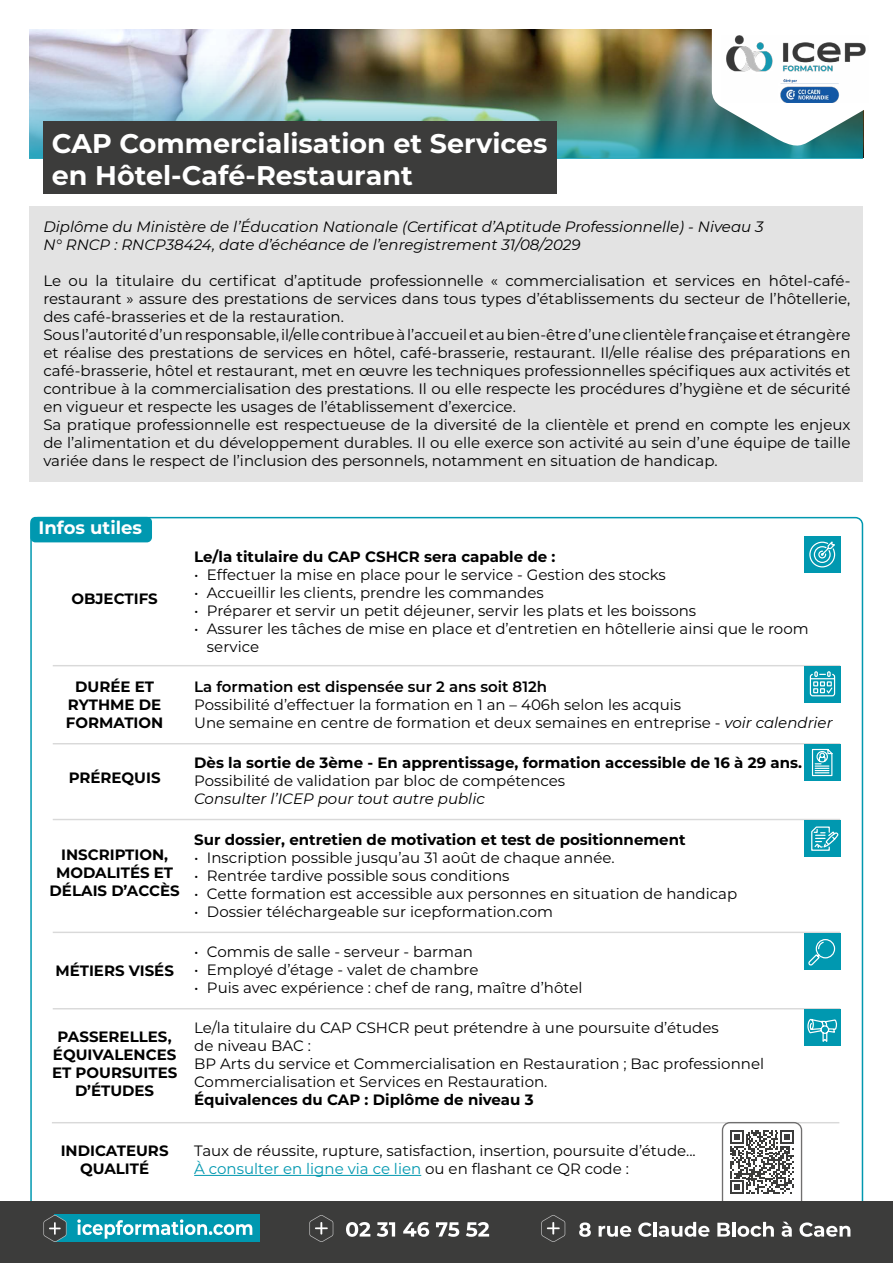
<style>
.page{position:relative;width:893px;height:1263px;background:#fff}
.page>*{position:absolute;margin:0;border:0;box-sizing:border-box;transform-origin:0 0}
.t1{font:700 27px/32.4px "Montserrat";color:#fff}
.t2{font:700 18px "Montserrat";color:#fff}
.t3{font:15px/18px "Montserrat";color:#000}
.t4{font:700 15px/18px "Montserrat";color:#000;text-align:center}
.t5{font:italic 15px/18px "Montserrat";color:#000}
.t6{font:600 15px "Montserrat";color:#000}
.s1{font-style:italic}
.s2{color:#0098b0}
</style>
<div class="page">
<hr style="left:194px;top:1175px;width:227px;height:1px;background:#0098b0">
<hr style="left:52px;top:1122px;width:787px;height:1px;background:#000">
<svg style="left:730px;top:1130px;width:64px;height:64px"></svg>
<div style="left:722px;top:1122px;width:80px;height:93px;border:1px solid #706f6f;border-radius:8px"></div>
<div style="left:0;top:1201px;width:893px;height:62px;background:#3c3c3b"></div>
<img style="left:30px;top:30px;width:682px;height:17px">
<img style="left:30px;top:47px;width:833px;height:111px">
<div style="left:43px;top:121px;width:514px;height:72px;background:#3c3c3b"></div>
<div style="left:54px;top:1215px;width:205px;height:27px;background:#0098b0"></div>
<svg style="left:43px;top:1215px;width:24px;height:27px"></svg>
<svg style="left:77px;top:1219px;width:175px;height:20px"></svg>
<svg style="left:346px;top:1222px;width:24px;height:15px"></svg>
<svg style="left:377px;top:1222px;width:18px;height:15px"></svg>
<svg style="left:403px;top:1222px;width:26px;height:15px"></svg>
<svg style="left:436px;top:1222px;width:23px;height:15px"></svg>
<svg style="left:466px;top:1222px;width:23px;height:15px"></svg>
<svg style="left:309px;top:1215px;width:24px;height:27px"></svg>
<svg style="left:579px;top:1222px;width:12px;height:15px"></svg>
<svg style="left:599px;top:1226px;width:32px;height:11px"></svg>
<svg style="left:638px;top:1222px;width:13px;height:15px"></svg>
<hr style="left:653px;top:1222px;width:4px;height:14px;background:#fff">
<svg style="left:659px;top:1222px;width:50px;height:15px"></svg>
<svg style="left:717px;top:1223px;width:13px;height:13px"></svg>
<hr style="left:732px;top:1222px;width:3px;height:14px;background:#fff">
<svg style="left:737px;top:1222px;width:37px;height:15px"></svg>
<svg style="left:782px;top:1222px;width:10px;height:15px"></svg>
<svg style="left:799px;top:1222px;width:51px;height:15px"></svg>
<svg style="left:541px;top:1215px;width:24px;height:27px"></svg>
<div style="left:30px;top:206px;width:833px;height:276px;background:#e3e3e3"></div>
<div style="left:30px;top:517px;width:122px;height:25px;background:#0098b0;border-radius:5px"></div>
<svg style="left:712px;top:35px;width:152px;height:113px"></svg>
<img style="left:721px;top:36px;width:145px;height:66px">
<div style="left:804px;top:536px;width:36px;height:36px;background:#0098b0"></div>
<svg style="left:809px;top:541px;width:27px;height:27px"></svg>
<hr style="left:53px;top:665px;width:787px;height:1px;background:#000">
<div style="left:804px;top:666px;width:36px;height:36px;background:#0098b0"></div>
<svg style="left:809px;top:672px;width:27px;height:25px"></svg>
<hr style="left:53px;top:743px;width:787px;height:1px;background:#000">
<div style="left:804px;top:744px;width:36px;height:36px;background:#0098b0"></div>
<svg style="left:811px;top:748px;width:22px;height:29px"></svg>
<hr style="left:53px;top:819px;width:787px;height:1px;background:#000">
<div style="left:804px;top:820px;width:36px;height:36px;background:#0098b0"></div>
<svg style="left:811px;top:826px;width:28px;height:25px"></svg>
<hr style="left:53px;top:931px;width:787px;height:2px;background:#000">
<div style="left:804px;top:933px;width:36px;height:36px;background:#0098b0"></div>
<svg style="left:808px;top:939px;width:28px;height:27px"></svg>
<hr style="left:53px;top:1008px;width:787px;height:1px;background:#000">
<div style="left:804px;top:1009px;width:36px;height:36px;background:#0098b0"></div>
<svg style="left:807px;top:1018px;width:30px;height:24px"></svg>
<h1 class="t1" style="left:52px;top:126px;width:497px">CAP Commercialisation et Services en Hôtel-Café-Restaurant</h1>
<p class="t5" style="left:43px;top:217px;width:722px">Diplôme du Ministère de l’Éducation Nationale (Certificat d’Aptitude Professionnelle) - Niveau 3<br>N° RNCP : RNCP38424, date d’échéance de l’enregistrement 31/08/2029</p>
<p class="t3" style="left:43px;top:271px;width:809px">Le ou la titulaire du certificat d’aptitude professionnelle « commercialisation et services en hôtel-café&shy;restaurant » assure des prestations de services dans tous types d’établissements du secteur de l’hôtellerie, des café-brasseries et de la restauration.<br>Sous l’autorité d’un responsable, il/elle contribue à l’accueil et au bien-être d’une clientèle française et étrangère et réalise des prestations de services en hôtel, café-brasserie, restaurant. Il/elle réalise des préparations en café-brasserie, hôtel et restaurant, met en œuvre les techniques professionnelles spécifiques aux activités et contribue à la commercialisation des prestations. Il ou elle respecte les procédures d’hygiène et de sécurité en vigueur et respecte les usages de l’établissement d’exercice.<br>Sa pratique professionnelle est respectueuse de la diversité de la clientèle et prend en compte les enjeux de l’alimentation et du développement durables. Il ou elle exerce son activité au sein d’une équipe de taille variée dans le respect de l’inclusion des personnels, notamment en situation de handicap.</p>
<p class="t2" style="left:39px;top:515px;width:105px">Infos utiles</p>
<p class="t4" style="left:71px;top:589px;width:88px">OBJECTIFS</p>
<p class="t4" style="left:66px;top:676px;width:99px">DURÉE ET<br>RYTHME DE<br>FORMATION</p>
<p class="t4" style="left:69px;top:768px;width:93px">PRÉREQUIS</p>
<p class="t4" style="left:50px;top:844px;width:132px">INSCRIPTION,<br>MODALITÉS ET<br>DÉLAIS D’ACCÈS</p>
<p class="t4" style="left:55px;top:960px;width:120px">MÉTIERS VISÉS</p>
<p class="t4" style="left:52px;top:1027px;width:127px">PASSERELLES,<br>ÉQUIVALENCES<br>ET POURSUITES<br>D’ÉTUDES</p>
<p class="t4" style="left:61px;top:1141px;width:109px">INDICATEURS<br>QUALITÉ</p>
<p class="t4" style="left:194px;top:547px;width:363px">Le/la titulaire du CAP CSHCR sera capable de :</p>
<p class="t3" style="left:194px;top:565px;width:473px">• Effectuer la mise en place pour le service - Gestion des stocks</p>
<p class="t3" style="left:194px;top:583px;width:351px">• Accueillir les clients, prendre les commandes</p>
<p class="t3" style="left:194px;top:601px;width:504px">• Préparer et servir un petit déjeuner, servir les plats et les boissons</p>
<p class="t3" style="left:207px;top:619px;width:603px;text-indent:-13px">• Assurer les tâches de mise en place et d’entretien en hôtellerie ainsi que le room service</p>
<p class="t6" style="left:194px;top:676px;width:354px">La formation est dispensée sur 2 ans soit 812h</p>
<p class="t3" style="left:194px;top:695px;width:640px">Possibilité d’effectuer la formation en 1 an – 406h selon les acquis<br>Une semaine en centre de formation et deux semaines en entreprise - <span class="s1">voir calendrier</span></p>
<p class="t4" style="left:194px;top:753px;width:609px">Dès la sortie de 3ème - En apprentissage, formation accessible de 16 à 29 ans.</p>
<p class="t3" style="left:194px;top:771px;width:373px">Possibilité de validation par bloc de compétences</p>
<p class="t5" style="left:194px;top:789px;width:292px">Consulter l’ICEP pour tout autre public</p>
<p class="t4" style="left:194px;top:829px;width:493px">Sur dossier, entretien de motivation et test de positionnement</p>
<p class="t3" style="left:194px;top:848px;width:422px">• Inscription possible jusqu’au 31 août de chaque année.</p>
<p class="t3" style="left:194px;top:866px;width:317px">• Rentrée tardive possible sous conditions</p>
<p class="t3" style="left:194px;top:884px;width:545px">• Cette formation est accessible aux personnes en situation de handicap</p>
<p class="t3" style="left:194px;top:902px;width:360px">• Dossier téléchargeable sur icepformation.com</p>
<p class="t3" style="left:194px;top:942px;width:280px">• Commis de salle - serveur - barman</p>
<p class="t3" style="left:194px;top:960px;width:286px">• Employé d’étage - valet de chambre</p>
<p class="t3" style="left:194px;top:978px;width:390px">• Puis avec expérience : chef de rang, maître d’hôtel</p>
<p class="t3" style="left:194px;top:1018px;width:571px">Le/la titulaire du CAP CSHCR peut prétendre à une poursuite d’études<br>de niveau BAC :<br>BP Arts du service et Commercialisation en Restauration ; Bac professionnel Commercialisation et Services en Restauration.</p>
<p class="t4" style="left:194px;top:1090px;width:341px">Équivalences du CAP : Diplôme de niveau 3</p>
<p class="t3" style="left:194px;top:1141px;width:503px">Taux de réussite, rupture, satisfaction, insertion, poursuite d’étude...<br><span class="s2">À consulter en ligne via ce lien</span> ou en flashant ce QR code :</p>
</div>
